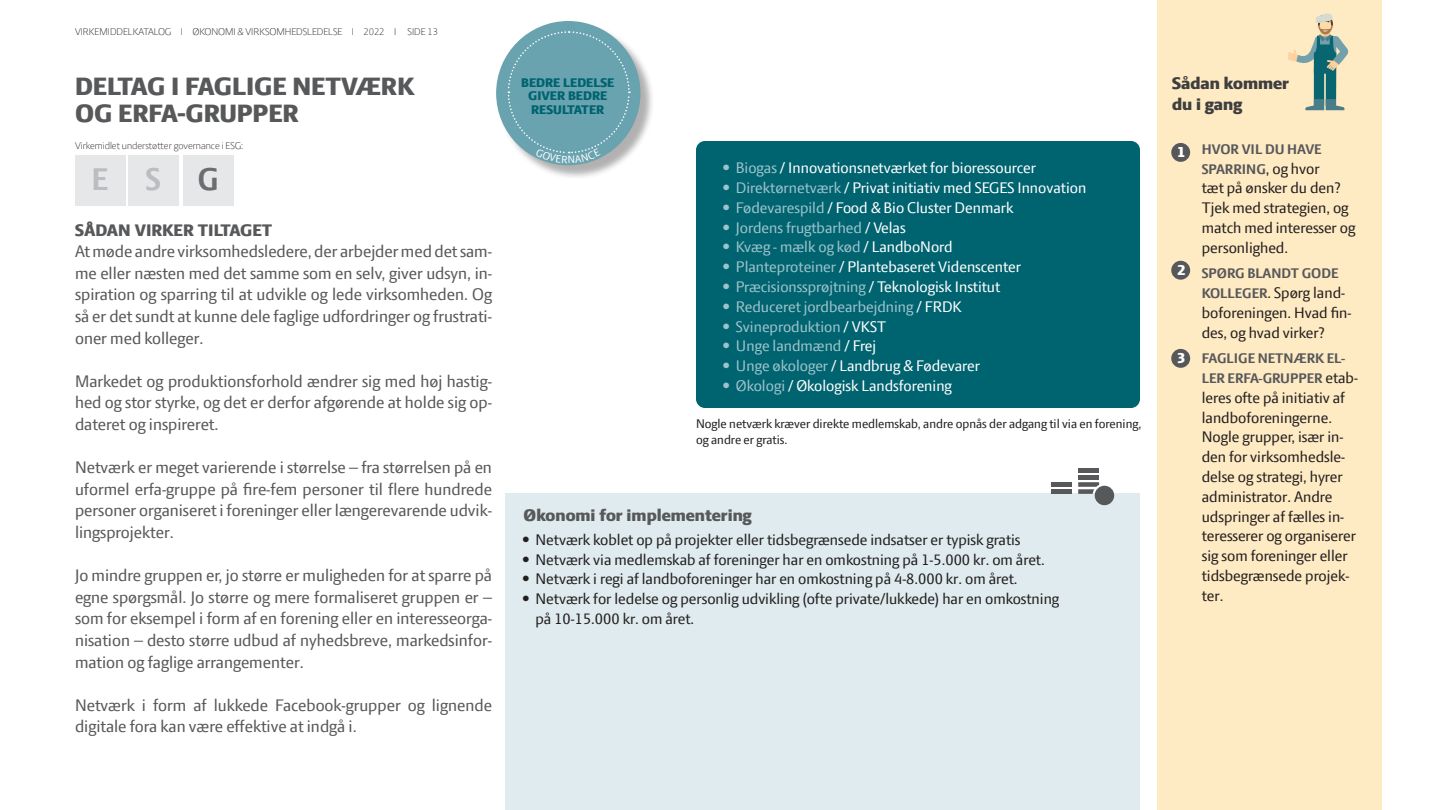
<style>
.page{position:relative;width:1440px;height:810px;background:#fff}
.page>*{position:absolute;margin:0;border:0;box-sizing:border-box;transform-origin:0 0}
.t1{font:700 33.75px "LF Press Sans";color:#bcbdc0}
.t2{font:700 33.75px "LF Press Sans";color:#6c6d70}
.t3{font:800 27px/27px "LF Press Sans";color:#57585a}
.t4{font:18px/21.6px "LF Press Sans";color:#57585a;text-align:justify}
.t5{font:800 18px "LF Press Sans";color:#57585a}
.t6{font:800 18px/21.6px "LF Press Sans";color:#3e3e3f}
.t7{font:16.5px/19.8px "LF Press Sans";color:#231f20}
.t8{font:16.5px "LF Press Sans";color:#fff}
.t9{font:16.5px "LF Press Sans";color:#9dc3cb}
.t10{font:800 15.75px "LF Press Sans";color:#fff}
.t11{font:700 15px/19.8px "LF Press Sans";color:#57585a}
.t12{font:13.5px/16.2px "LF Press Sans";color:#231f20}
.t13{font:800 13.5px/13.5px "LF Press Sans";color:#006370;text-align:center}
.t14{font:300 10.5px "LF Press Sans";color:#231f20}
.s1{color:#9dc3cb}
.s2{color:#fff}
.s3{font-weight:400;font-size:16.5px;color:#231f20}
.s4{font-weight:700;font-size:15px;color:#57585a}
</style>
<div class="page">
<div style="left:506px;top:494px;width:634px;height:316px;background:#dfebee"></div>
<div style="left:1052px;top:489px;width:20px;height:5px;background:#57585a"></div>
<div style="left:1052px;top:482px;width:20px;height:5px;background:#57585a"></div>
<div style="left:1078px;top:475px;width:21px;height:5px;background:#57585a"></div>
<div style="left:1078px;top:468px;width:21px;height:5px;background:#57585a"></div>
<div style="left:1095px;top:486px;width:19px;height:19px;background:#57585a;border-radius:50%"></div>
<svg style="left:1078px;top:482px;width:21px;height:12px"></svg>
<div style="left:1158px;top:0;width:224px;height:810px;background:#feeac3"></div>
<div style="left:1171px;top:261px;width:19px;height:19px;background:#57585a;border-radius:50%"></div>
<div style="left:1171px;top:349px;width:19px;height:19px;background:#57585a;border-radius:50%"></div>
<svg style="left:1288px;top:14px;width:61px;height:96px"></svg>
<div style="left:1171px;top:143px;width:19px;height:19px;background:#57585a;border-radius:50%"></div>
<div style="left:696px;top:141px;width:444px;height:267px;background:#006370;border-radius:9px"></div>
<div style="left:498px;top:22px;width:157px;height:158px;background:#231f20;opacity:.35"></div>
<div style="left:496px;top:21px;width:145px;height:144px;background:#69a3af;border-radius:50%"></div>
<div style="left:75px;top:155px;width:50px;height:50px;background:#e6e7e9"></div>
<div style="left:129px;top:155px;width:50px;height:50px;background:#e6e7e9"></div>
<div style="left:183px;top:155px;width:50px;height:50px;background:#e6e7e9"></div>
<svg style="left:507px;top:30px;width:124px;height:133px"></svg>
<p class="t14" style="left:75px;top:25px;width:365px">VIRKEMIDDELKATALOG I ØKONOMI &amp; VIRKSOMHEDSLEDELSE I 2022 I SIDE 13</p>
<p class="t3" style="left:75px;top:73px;width:341px">DELTAG I FAGLIGE NETVÆRK<br>OG ERFA-GRUPPER</p>
<p class="t14" style="left:75px;top:140px;width:169px">Virkemidlet understøtter governance i ESG:</p>
<p class="t1" style="left:91px;top:160px;width:18px">E</p>
<p class="t1" style="left:146px;top:160px;width:17px">S</p>
<p class="t2" style="left:197px;top:160px;width:23px">G</p>
<p class="t5" style="left:75px;top:219px;width:199px">SÅDAN VIRKER TILTAGET</p>
<p class="t4" style="left:75px;top:240px;width:419px">At møde andre virksomhedsledere, der arbejder med det sam&shy;me eller næsten med det samme som en selv, giver udsyn, in&shy;spiration og sparring til at udvikle og lede virksomheden. Og så er det sundt at kunne dele faglige udfordringer og frustrati&shy;oner med kolleger.</p>
<p class="t4" style="left:75px;top:370px;width:419px">Markedet og produktionsforhold ændrer sig med høj hastig&shy;hed og stor styrke, og det er derfor afgørende at holde sig op&shy;dateret og inspireret.</p>
<p class="t4" style="left:75px;top:456px;width:419px">Netværk er meget varierende i størrelse – fra størrelsen på en uformel erfa-gruppe på fire-fem personer til flere hundrede personer organiseret i foreninger eller længerevarende udvik&shy;lingsprojekter.</p>
<p class="t4" style="left:75px;top:564px;width:419px">Jo mindre gruppen er, jo større er muligheden for at sparre på egne spørgsmål. Jo større og mere formaliseret gruppen er – som for eksempel i form af en forening eller en interesseorga&shy;nisation – desto større udbud af nyhedsbreve, markedsinfor&shy;mation og faglige arrangementer.</p>
<p class="t4" style="left:75px;top:694px;width:418px">Netværk i form af lukkede Facebook-grupper og lignende digitale fora kan være effektive at indgå i.</p>
<p class="t13" style="left:521px;top:76px;width:95px">BEDRE LEDELSE<br>GIVER BEDRE<br>RESULTATER</p>
<p class="t8" style="left:722px;top:158px;width:315px"><span class="s1">• Biogas</span> / Innovationsnetværket for bioressourcer</p>
<p class="t8" style="left:722px;top:178px;width:365px"><span class="s1">• Direktørnetværk</span> / Privat initiativ med SEGES Innovation</p>
<p class="t8" style="left:722px;top:198px;width:292px"><span class="s1">• Fødevarespild</span> / Food &amp; Bio Cluster Denmark</p>
<p class="t9" style="left:722px;top:218px;width:185px">• Jordens frugtbarhed <span class="s2">/ Velas</span></p>
<p class="t9" style="left:722px;top:237px;width:232px">• Kvæg - mælk og kød <span class="s2">/ LandboNord</span></p>
<p class="t8" style="left:722px;top:257px;width:300px"><span class="s1">• Planteproteiner</span> / Plantebaseret Videnscenter</p>
<p class="t9" style="left:722px;top:277px;width:279px">• Præcisionssprøjtning <span class="s2">/ Teknologisk Institut</span></p>
<p class="t9" style="left:722px;top:297px;width:241px">• Reduceret jordbearbejdning <span class="s2">/ FRDK</span></p>
<p class="t9" style="left:722px;top:317px;width:165px">• Svineproduktion <span class="s2">/ VKST</span></p>
<p class="t9" style="left:722px;top:336px;width:155px">• Unge landmænd <span class="s2">/ Frej</span></p>
<p class="t8" style="left:722px;top:356px;width:259px"><span class="s1">• Unge økologer</span> / Landbrug &amp; Fødevarer</p>
<p class="t8" style="left:722px;top:376px;width:231px"><span class="s1">• Økologi</span> / Økologisk Landsforening</p>
<p class="t12" style="left:696px;top:415px;width:447px">Nogle netværk kræver direkte medlemskab, andre opnås der adgang til via en forening, og andre er gratis.</p>
<p class="t5" style="left:524px;top:504px;width:230px">Økonomi for implementering</p>
<p class="t7" style="left:522px;top:529px;width:500px">• Netværk koblet op på projekter eller tidsbegrænsede indsatser er typisk gratis</p>
<p class="t7" style="left:522px;top:549px;width:524px">• Netværk via medlemskab af foreninger har en omkostning på 1-5.000 kr. om året.</p>
<p class="t7" style="left:522px;top:569px;width:497px">• Netværk i regi af landboforeninger har en omkostning på 4-8.000 kr. om året.</p>
<p class="t7" style="left:536px;top:589px;width:525px;text-indent:-14px">• Netværk for ledelse og personlig udvikling (ofte private/lukkede) har en omkostning på 10-15.000 kr. om året.</p>
<p class="t6" style="left:1172px;top:72px;width:118px">Sådan kommer du i gang</p>
<p class="t10" style="left:1177px;top:143px;width:9px">1</p>
<p class="t11" style="left:1202px;top:139px;width:121px">HVOR VIL DU HAVE<br>SPARRING<span class="s3">, og hvor</span></p>
<p class="t7" style="left:1202px;top:178px;width:155px">tæt på ønsker du den?<br>Tjek med strategien, og match med interesser og personlighed.</p>
<p class="t11" style="left:1202px;top:264px;width:138px">SPØRG BLANDT GODE</p>
<p class="t7" style="left:1202px;top:283px;width:151px"><span class="s4">KOLLEGER</span>. Spørg land&shy;boforeningen. Hvad fin&shy;des, og hvad virker?</p>
<p class="t11" style="left:1202px;top:348px;width:158px">FAGLIGE NETNÆRK EL-<br>LER ERFA-GRUPPER <span class="s3">etab-</span></p>
<p class="t7" style="left:1202px;top:387px;width:156px">leres ofte på initiativ af landboforeningerne.<br>Nogle grupper, især in&shy;den for virksomhedsle&shy;delse og strategi, hyrer administrator. Andre udspringer af fælles in&shy;teresserer og organiserer sig som foreninger eller tidsbegrænsede projek&shy;ter.</p>
<p class="t10" style="left:1177px;top:261px;width:9px">2</p>
<p class="t10" style="left:1177px;top:349px;width:9px">3</p>
</div>
